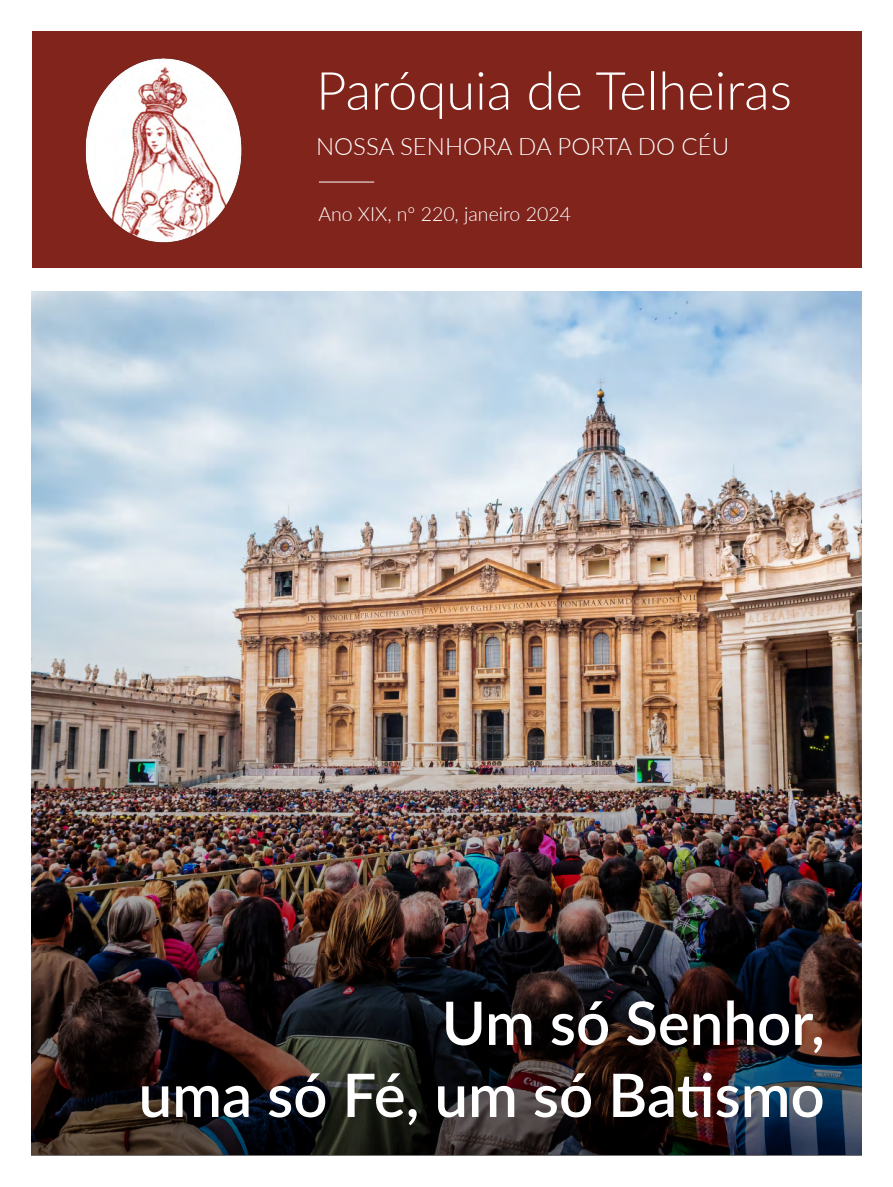
<style>
.page{position:relative;width:893px;height:1187px;background:#fff}
.page>*{position:absolute;margin:0;border:0;box-sizing:border-box;transform-origin:0 0}
.t1{font:600 60px/72px "Lato";color:#fff;text-align:right}
.t2{font:300 52.5px "Lato";color:#fff}
.t3{font:300 24px "Lato";color:#fff}
.t4{font:300 19.5px "Lato";color:#fff}
</style>
<div class="page">
<div style="left:32px;top:32px;width:829px;height:236px;background:#80241c"></div>
<img style="left:32px;top:181px;width:829px;height:973px">
<img style="left:73px;top:58px;width:189px;height:196px">
<hr style="left:319px;top:182px;width:55px;height:1px;background:#fff">
<p class="t2" style="left:316px;top:54px;width:477px">Paróquia de Telheiras</p>
<p class="t3" style="left:316px;top:130px;width:415px">NOSSA SENHORA DA PORTA DO CÉU</p>
<p class="t4" style="left:318px;top:201px;width:254px">Ano XIX, nº 220, janeiro 2024</p>
<p class="t1" style="left:139px;top:984px;width:688px">Um só Senhor,<br>uma só Fé, um só Batismo</p>
</div>
